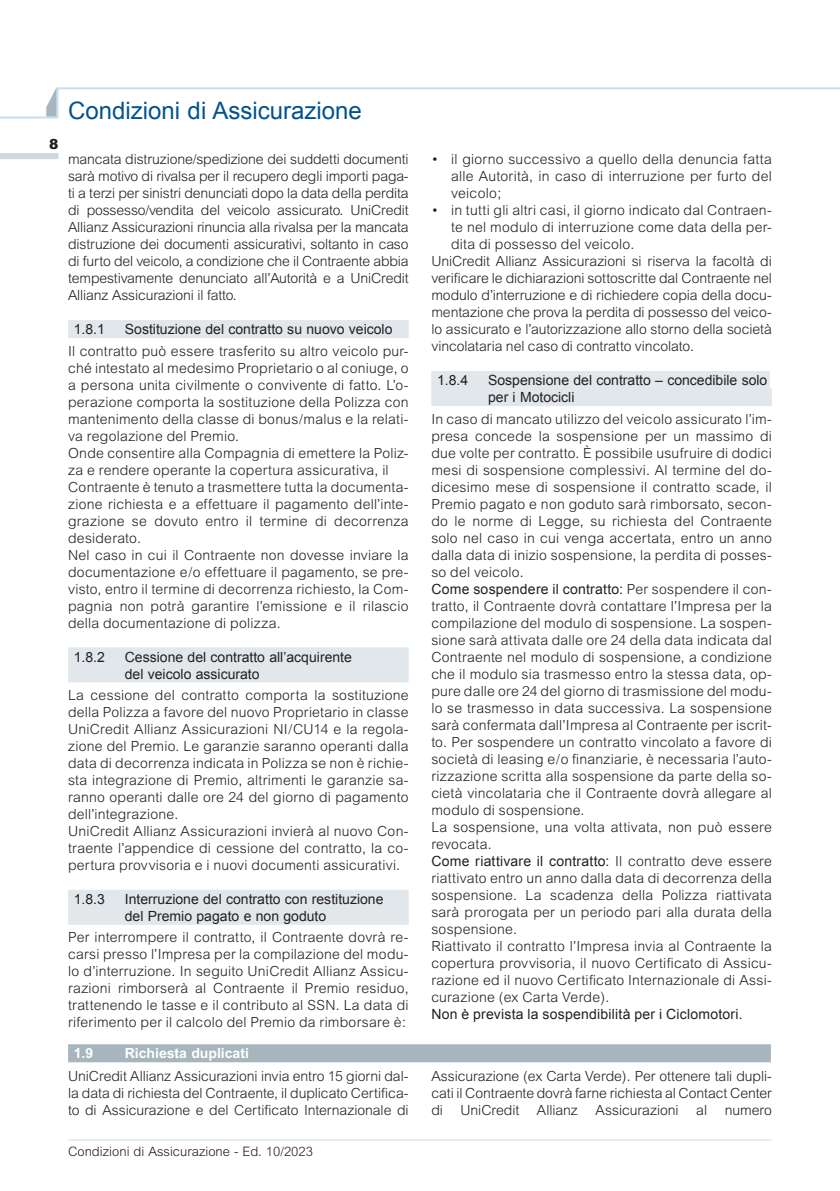
<style>
.page{position:relative;width:840px;height:1191px;background:#fff}
.page>*{position:absolute;margin:0;border:0;box-sizing:border-box;transform-origin:0 0}
.t1{font:24px "Arial";color:#01538f}
._01_TXT{font:300 14px/17px "Arial";letter-spacing:.015em;color:#231f20;text-align:justify}
._04_SOTTOTITOLETTI_B{font:14px "Arial";color:#231f20}
._05_TXT_RIENTRO{font:300 14px/17px "Arial";letter-spacing:.015em;color:#231f20;text-align:justify}
._01_TXT-2{font:14px "Arial";letter-spacing:.015em;color:#231f20}
._01_TXT-3{font:300 14px "Arial";letter-spacing:-.005em;color:#231f20}
._04_TITOLO_BOX_GRIGI{font:700 14px "Arial";color:#fff}
.t2{font:900 14px "Arial";color:#231f20}
.t3{font:300 13px "Arial";color:#231f20}
.s1{font-weight:400}
</style>
<div class="page">
<div style="left:0;top:153px;width:58px;height:6px;background:#cfd8dd"></div>
<svg style="left:0;top:87px;width:839px;height:32px"></svg>
<svg style="left:46px;top:87px;width:10px;height:29px"></svg>
<hr style="left:68px;top:1139px;width:703px;height:1px;background:#c7dff2">
<div style="left:68px;top:320px;width:340px;height:18px;background:#e1e7ea"></div>
<div style="left:68px;top:647px;width:340px;height:18px;background:#e1e7ea"></div>
<div style="left:68px;top:664px;width:340px;height:18px;background:#e1e7ea"></div>
<div style="left:68px;top:889px;width:340px;height:18px;background:#e1e7ea"></div>
<div style="left:68px;top:906px;width:340px;height:18px;background:#e1e7ea"></div>
<div style="left:431px;top:371px;width:338px;height:18px;background:#e1e7ea"></div>
<div style="left:431px;top:388px;width:340px;height:18px;background:#e1e7ea"></div>
<div style="left:68px;top:1044px;width:702px;height:18px;background:#a7b6be"></div>
<p class="t2" style="left:49px;top:135px;width:11px">8</p>
<h1 class="t1" style="left:68px;top:94px;width:295px">Condizioni di Assicurazione</h1>
<p class="_01_TXT" style="left:68px;top:151px;width:342px">mancata distruzione/spedizione dei suddetti documenti sarà motivo di rivalsa per il recupero degli importi paga&shy;ti a terzi per sinistri denunciati dopo la data della perdita di possesso/vendita del veicolo assicurato. UniCredit Allianz Assicurazioni rinuncia alla rivalsa per la mancata distruzione dei documenti assicurativi, soltanto in caso di furto del veicolo, a condizione che il Contraente abbia tempestivamente denunciato all’Autorità e a UniCredit Allianz Assicurazioni il fatto.</p>
<p class="_04_SOTTOTITOLETTI_B" style="left:74px;top:320px;width:33px">1.8.1</p>
<p class="_04_SOTTOTITOLETTI_B" style="left:125px;top:320px;width:269px">Sostituzione del contratto su nuovo veicolo</p>
<p class="_01_TXT" style="left:68px;top:342px;width:342px">Il contratto può essere trasferito su altro veicolo pur&shy;ché intestato al medesimo Proprietario o al coniuge, o a persona unita civilmente o convivente di fatto. L’o&shy;perazione comporta la sostituzione della Polizza con mantenimento della classe di bonus/malus e la relati&shy;va regolazione del Premio.</p>
<p class="_01_TXT" style="left:68px;top:444px;width:342px">Onde consentire alla Compagnia di emettere la Poliz&shy;za e rendere operante la copertura assicurativa, il</p>
<p class="_01_TXT" style="left:68px;top:478px;width:342px">Contraente è tenuto a trasmettere tutta la documenta&shy;zione richiesta e a effettuare il pagamento dell’inte&shy;grazione se dovuto entro il termine di decorrenza desiderato.</p>
<p class="_01_TXT" style="left:68px;top:546px;width:342px">Nel caso in cui il Contraente non dovesse inviare la documentazione e/o effettuare il pagamento, se pre&shy;visto, entro il termine di decorrenza richiesto, la Com&shy;pagnia non potrà garantire l’emissione e il rilascio della documentazione di polizza.</p>
<p class="_04_SOTTOTITOLETTI_B" style="left:74px;top:647px;width:33px">1.8.2</p>
<p class="_04_SOTTOTITOLETTI_B" style="left:125px;top:647px;width:228px">Cessione del contratto all’acquirente</p>
<p class="_04_SOTTOTITOLETTI_B" style="left:125px;top:664px;width:136px">del veicolo assicurato</p>
<p class="_01_TXT" style="left:68px;top:686px;width:342px">La cessione del contratto comporta la sostituzione della Polizza a favore del nuovo Proprietario in classe UniCredit Allianz Assicurazioni NI/CU14 e la regola&shy;zione del Premio. Le garanzie saranno operanti dalla data di decorrenza indicata in Polizza se non è richie&shy;sta integrazione di Premio, altrimenti le garanzie sa&shy;ranno operanti dalle ore 24 del giorno di pagamento dell’integrazione.</p>
<p class="_01_TXT" style="left:68px;top:822px;width:342px">UniCredit Allianz Assicurazioni invierà al nuovo Con&shy;traente l’appendice di cessione del contratto, la co&shy;pertura provvisoria e i nuovi documenti assicurativi.</p>
<p class="_04_SOTTOTITOLETTI_B" style="left:74px;top:890px;width:33px">1.8.3</p>
<p class="_04_SOTTOTITOLETTI_B" style="left:125px;top:890px;width:260px">Interruzione del contratto con restituzione</p>
<p class="_04_SOTTOTITOLETTI_B" style="left:125px;top:907px;width:203px">del Premio pagato e non goduto</p>
<p class="_01_TXT" style="left:68px;top:928px;width:342px">Per interrompere il contratto, il Contraente dovrà re&shy;carsi presso l’Impresa per la compilazione del modu&shy;lo d’interruzione. In seguito UniCredit Allianz Assicu&shy;razioni rimborserà al Contraente il Premio residuo, trattenendo le tasse e il contributo al SSN. La data di riferimento per il calcolo del Premio da rimborsare è:</p>
<p class="_05_TXT_RIENTRO" style="left:451px;top:151px;width:322px;text-indent:-20px">• il giorno successivo a quello della denuncia fatta alle Autorità, in caso di interruzione per furto del veicolo;</p>
<p class="_05_TXT_RIENTRO" style="left:451px;top:202px;width:322px;text-indent:-20px">• in tutti gli altri casi, il giorno indicato dal Contraen&shy;te nel modulo di interruzione come data della per&shy;dita di possesso del veicolo.</p>
<p class="_01_TXT" style="left:431px;top:253px;width:342px">UniCredit Allianz Assicurazioni si riserva la facoltà di verificare le dichiarazioni sottoscritte dal Contraente nel modulo d’interruzione e di richiedere copia della docu&shy;mentazione che prova la perdita di possesso del veico&shy;lo assicurato e l’autorizzazione allo storno della società vincolataria nel caso di contratto vincolato.</p>
<p class="_04_SOTTOTITOLETTI_B" style="left:437px;top:371px;width:33px">1.8.4</p>
<p class="_04_SOTTOTITOLETTI_B" style="left:488px;top:371px;width:281px">Sospensione del contratto – concedibile solo</p>
<p class="_04_SOTTOTITOLETTI_B" style="left:488px;top:388px;width:88px">per i Motocicli</p>
<p class="_01_TXT" style="left:431px;top:410px;width:342px">In caso di mancato utilizzo del veicolo assicurato l’im&shy;presa concede la sospensione per un massimo di due volte per contratto. È possibile usufruire di dodici mesi di sospensione complessivi. Al termine del do&shy;dicesimo mese di sospensione il contratto scade, il Premio pagato e non goduto sarà rimborsato, secon&shy;do le norme di Legge, su richiesta del Contraente solo nel caso in cui venga accertata, entro un anno dalla data di inizio sospensione, la perdita di posses&shy;so del veicolo.</p>
<p class="_01_TXT" style="left:431px;top:580px;width:342px"><span class="s1">Come sospendere il contratto:</span> Per sospendere il con&shy;tratto, il Contraente dovrà contattare l’Impresa per la compilazione del modulo di sospensione. La sospen&shy;sione sarà attivata dalle ore 24 della data indicata dal Contraente nel modulo di sospensione, a condizione che il modulo sia trasmesso entro la stessa data, op&shy;pure dalle ore 24 del giorno di trasmissione del modu&shy;lo se trasmesso in data successiva. La sospensione sarà confermata dall’Impresa al Contraente per iscrit&shy;to. Per sospendere un contratto vincolato a favore di società di leasing e/o finanziarie, è necessaria l’auto&shy;rizzazione scritta alla sospensione da parte della so&shy;cietà vincolataria che il Contraente dovrà allegare al modulo di sospensione.</p>
<p class="_01_TXT" style="left:431px;top:818px;width:342px">La sospensione, una volta attivata, non può essere revocata.</p>
<p class="_01_TXT" style="left:431px;top:852px;width:342px"><span class="s1">Come riattivare il contratto:</span> Il contratto deve essere riattivato entro un anno dalla data di decorrenza della sospensione. La scadenza della Polizza riattivata sarà prorogata per un periodo pari alla durata della sospensione.</p>
<p class="_01_TXT" style="left:431px;top:937px;width:342px">Riattivato il contratto l’Impresa invia al Contraente la copertura provvisoria, il nuovo Certificato di Assicu&shy;razione ed il nuovo Certificato Internazionale di Assi&shy;curazione (ex Carta Verde).</p>
<p class="_01_TXT-2" style="left:431px;top:1004px;width:312px">Non è prevista la sospendibilità per i Ciclomotori.</p>
<p class="_04_TITOLO_BOX_GRIGI" style="left:74px;top:1045px;width:21px">1.9</p>
<p class="_04_TITOLO_BOX_GRIGI" style="left:125px;top:1045px;width:126px">Richiesta duplicati</p>
<p class="_01_TXT" style="left:68px;top:1067px;width:342px">UniCredit Allianz Assicurazioni invia entro 15 giorni dal&shy;la data di richiesta del Contraente, il duplicato Certifica&shy;to di Assicurazione e del Certificato Internazionale di</p>
<p class="_01_TXT" style="left:431px;top:1067px;width:342px">Assicurazione (ex Carta Verde). Per ottenere tali dupli&shy;cati il Contraente dovrà farne richiesta al Contact Center di</p>
<p class="_01_TXT-3" style="left:460px;top:1102px;width:60px">UniCredit</p>
<p class="_01_TXT-3" style="left:536px;top:1102px;width:42px">Allianz</p>
<p class="_01_TXT-3" style="left:595px;top:1102px;width:85px">Assicurazioni</p>
<p class="_01_TXT" style="left:696px;top:1101px;width:12px">al</p>
<p class="_01_TXT" style="left:724px;top:1101px;width:49px">numero</p>
<p class="t3" style="left:68px;top:1144px;width:246px">Condizioni di Assicurazione - Ed. 10/2023</p>
</div>
